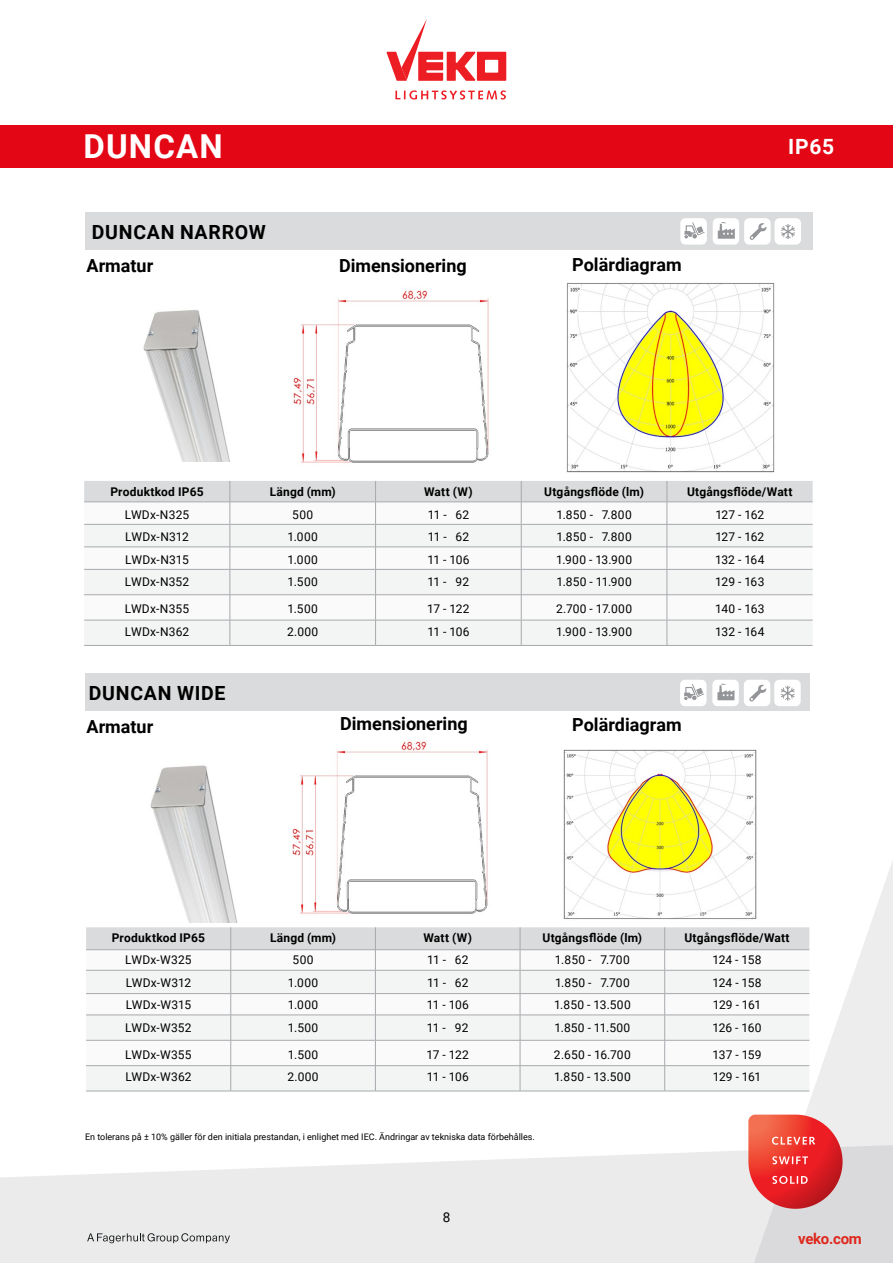
<style>
.page{position:relative;width:893px;height:1263px;background:#fff}
.page>*{position:absolute;margin:0;border:0;box-sizing:border-box;transform-origin:0 0}
.t1{font:700 33px "Roboto";letter-spacing:.035em;color:#fff}
.t2{font:700 21px "Roboto";color:#fff}
.t3{font:700 19.5px "Roboto";letter-spacing:.04em;color:#000}
.t4{font:700 18px "Roboto";color:#000}
.t5{font:italic 700 18px "Linotype Syntax W01";letter-spacing:-.01em;color:#000}
.t6{font:700 15px "Roboto";letter-spacing:-.02em;color:#df271c}
.t7{font:13.5px "Roboto";color:#000}
.t8{font:12px "Roboto";letter-spacing:.015em;color:#000}
.t9{font:700 12px "Roboto";letter-spacing:.02em;color:#000}
.t10{font:9px "Roboto";color:#000}
.s1{font-family:"Syntax LT Std";font-style:normal}
</style>
<div class="page">
<svg style="left:0;top:1150px;width:748px;height:113px;background:#ededee"></svg>
<svg style="left:748px;top:822px;width:145px;height:441px"></svg>
<svg style="left:395px;top:90px;width:111px;height:10px"></svg>
<svg style="left:386px;top:19px;width:120px;height:62px"></svg>
<svg style="left:748px;top:1114px;width:94px;height:95px;background:#e65653"></svg>
<svg style="left:87px;top:1233px;width:143px;height:10px"></svg>
<div style="left:0;top:125px;width:893px;height:43px;background:#e30715"></div>
<img style="left:567px;top:283px;width:208px;height:190px">
<img style="left:143px;top:310px;width:87px;height:152px">
<img style="left:564px;top:749px;width:192px;height:172px">
<img style="left:150px;top:765px;width:87px;height:157px">
<div style="left:85px;top:212px;width:728px;height:38px;background:#dadbdc"></div>
<div style="left:680px;top:218px;width:27px;height:27px;background:#fff;border-radius:5px"></div>
<svg style="left:684px;top:222px;width:21px;height:16px"></svg>
<div style="left:713px;top:218px;width:26px;height:27px;background:#fff;border-radius:5px"></div>
<svg style="left:718px;top:222px;width:17px;height:17px"></svg>
<div style="left:775px;top:218px;width:26px;height:27px;background:#fff;border-radius:5px"></div>
<svg style="left:781px;top:224px;width:14px;height:15px"></svg>
<div style="left:744px;top:218px;width:27px;height:27px;background:#fff;border-radius:5px"></div>
<svg style="left:749px;top:223px;width:18px;height:17px"></svg>
<div style="left:85px;top:673px;width:725px;height:38px;background:#dadbdc"></div>
<div style="left:680px;top:680px;width:26px;height:26px;background:#fff;border-radius:5px"></div>
<svg style="left:684px;top:684px;width:20px;height:16px"></svg>
<div style="left:712px;top:680px;width:27px;height:26px;background:#fff;border-radius:5px"></div>
<svg style="left:717px;top:684px;width:17px;height:16px"></svg>
<div style="left:774px;top:680px;width:27px;height:26px;background:#fff;border-radius:5px"></div>
<svg style="left:781px;top:686px;width:14px;height:15px"></svg>
<div style="left:744px;top:680px;width:26px;height:26px;background:#fff;border-radius:5px"></div>
<svg style="left:749px;top:684px;width:17px;height:18px"></svg>
<img style="left:292px;top:741px;width:196px;height:173px">
<img style="left:293px;top:290px;width:196px;height:173px">
<div style="left:285px;top:304px;width:13px;height:17px;background:#fff"></div>
<div style="left:418px;top:753px;width:10px;height:7px;background:#fff"></div>
<hr style="left:230px;top:645px;width:146px;height:1px;background:#a7a9ac">
<hr style="left:376px;top:645px;width:145px;height:1px;background:#a7a9ac">
<hr style="left:521px;top:645px;width:146px;height:1px;background:#a7a9ac">
<hr style="left:667px;top:645px;width:146px;height:1px;background:#a7a9ac">
<hr style="left:84px;top:645px;width:146px;height:1px;background:#a7a9ac">
<svg style="left:84px;top:481px;width:729px;height:164px"></svg>
<hr style="left:231px;top:1091px;width:144px;height:1px;background:#a7a9ac">
<hr style="left:375px;top:1091px;width:145px;height:1px;background:#a7a9ac">
<hr style="left:520px;top:1091px;width:145px;height:1px;background:#a7a9ac">
<hr style="left:665px;top:1091px;width:144px;height:1px;background:#a7a9ac">
<hr style="left:86px;top:1091px;width:145px;height:1px;background:#a7a9ac">
<svg style="left:86px;top:927px;width:723px;height:164px"></svg>
<h1 class="t1" style="left:83px;top:123px;width:141px">DUNCAN</h1>
<h3 class="t5" style="left:87px;top:220px;width:161px">DUNCAN <span class="s1">NARROW</span></h3>
<h3 class="t3" style="left:92px;top:218px;width:175px">DUNCAN NARROW</h3>
<h3 class="t4" style="left:86px;top:253px;width:68px">Armatur</h3>
<h3 class="t4" style="left:339px;top:253px;width:129px">Dimensionering</h3>
<h3 class="t4" style="left:572px;top:252px;width:111px">Polärdiagram</h3>
<h2 class="t2" style="left:788px;top:132px;width:47px">IP65</h2>
<p class="t9" style="left:110px;top:484px;width:95px">Produktkod IP65</p>
<p class="t9" style="left:270px;top:484px;width:68px">Längd (mm)</p>
<p class="t9" style="left:424px;top:484px;width:50px">Watt (W)</p>
<p class="t9" style="left:544px;top:484px;width:101px">Utgångsflöde (lm)</p>
<p class="t9" style="left:687px;top:484px;width:107px">Utgångsflöde/Watt</p>
<p class="t8" style="left:125px;top:506px;width:66px">LWDx-N325</p>
<p class="t8" style="left:292px;top:506px;width:22px">500</p>
<p class="t8" style="left:428px;top:506px;width:43px">11 - 62</p>
<p class="t8" style="left:556px;top:506px;width:77px">1.850 - 7.800</p>
<p class="t8" style="left:715px;top:506px;width:50px">127 - 162</p>
<p class="t8" style="left:125px;top:529px;width:65px">LWDx-N312</p>
<p class="t8" style="left:287px;top:529px;width:32px">1.000</p>
<p class="t8" style="left:428px;top:529px;width:43px">11 - 62</p>
<p class="t8" style="left:556px;top:529px;width:77px">1.850 - 7.800</p>
<p class="t8" style="left:715px;top:529px;width:50px">127 - 162</p>
<p class="t8" style="left:125px;top:551px;width:65px">LWDx-N315</p>
<p class="t8" style="left:287px;top:551px;width:32px">1.000</p>
<p class="t8" style="left:427px;top:551px;width:44px">11 - 106</p>
<p class="t8" style="left:556px;top:551px;width:77px">1.900 - 13.900</p>
<p class="t8" style="left:715px;top:551px;width:51px">132 - 164</p>
<p class="t8" style="left:125px;top:574px;width:66px">LWDx-N352</p>
<p class="t8" style="left:288px;top:574px;width:32px">1.500</p>
<p class="t8" style="left:428px;top:574px;width:43px">11 - 92</p>
<p class="t8" style="left:556px;top:574px;width:77px">1.850 - 11.900</p>
<p class="t8" style="left:715px;top:574px;width:51px">129 - 163</p>
<p class="t8" style="left:125px;top:601px;width:66px">LWDx-N355</p>
<p class="t8" style="left:288px;top:601px;width:32px">1.500</p>
<p class="t8" style="left:427px;top:601px;width:44px">17 - 122</p>
<p class="t8" style="left:556px;top:601px;width:78px">2.700 - 17.000</p>
<p class="t8" style="left:715px;top:601px;width:51px">140 - 163</p>
<p class="t8" style="left:125px;top:623px;width:66px">LWDx-N362</p>
<p class="t8" style="left:287px;top:623px;width:33px">2.000</p>
<p class="t8" style="left:427px;top:623px;width:44px">11 - 106</p>
<p class="t8" style="left:556px;top:623px;width:77px">1.900 - 13.900</p>
<p class="t8" style="left:715px;top:623px;width:51px">132 - 164</p>
<h3 class="t3" style="left:89px;top:680px;width:138px">DUNCAN WIDE</h3>
<h3 class="t4" style="left:86px;top:713px;width:68px">Armatur</h3>
<h3 class="t4" style="left:340px;top:711px;width:129px">Dimensionering</h3>
<h3 class="t4" style="left:572px;top:712px;width:111px">Polärdiagram</h3>
<p class="t9" style="left:112px;top:929px;width:95px">Produktkod IP65</p>
<p class="t9" style="left:270px;top:929px;width:68px">Längd (mm)</p>
<p class="t9" style="left:423px;top:929px;width:50px">Watt (W)</p>
<p class="t9" style="left:543px;top:929px;width:101px">Utgångsflöde (lm)</p>
<p class="t9" style="left:684px;top:929px;width:107px">Utgångsflöde/Watt</p>
<p class="t8" style="left:125px;top:952px;width:68px">LWDx-W325</p>
<p class="t8" style="left:293px;top:952px;width:22px">500</p>
<p class="t8" style="left:427px;top:952px;width:43px">11 - 62</p>
<p class="t8" style="left:555px;top:952px;width:76px">1.850 - 7.700</p>
<p class="t8" style="left:712px;top:952px;width:51px">124 - 158</p>
<p class="t8" style="left:126px;top:974px;width:67px">LWDx-W312</p>
<p class="t8" style="left:288px;top:974px;width:32px">1.000</p>
<p class="t8" style="left:427px;top:974px;width:43px">11 - 62</p>
<p class="t8" style="left:555px;top:974px;width:76px">1.850 - 7.700</p>
<p class="t8" style="left:712px;top:974px;width:51px">124 - 158</p>
<p class="t8" style="left:126px;top:997px;width:67px">LWDx-W315</p>
<p class="t8" style="left:288px;top:997px;width:32px">1.000</p>
<p class="t8" style="left:427px;top:997px;width:44px">11 - 106</p>
<p class="t8" style="left:554px;top:997px;width:78px">1.850 - 13.500</p>
<p class="t8" style="left:713px;top:997px;width:50px">129 - 161</p>
<p class="t8" style="left:125px;top:1019px;width:68px">LWDx-W352</p>
<p class="t8" style="left:288px;top:1019px;width:32px">1.500</p>
<p class="t8" style="left:427px;top:1019px;width:43px">11 - 92</p>
<p class="t8" style="left:554px;top:1019px;width:77px">1.850 - 11.500</p>
<p class="t8" style="left:712px;top:1019px;width:51px">126 - 160</p>
<p class="t8" style="left:125px;top:1046px;width:68px">LWDx-W355</p>
<p class="t8" style="left:288px;top:1046px;width:32px">1.500</p>
<p class="t8" style="left:427px;top:1046px;width:44px">17 - 122</p>
<p class="t8" style="left:554px;top:1046px;width:78px">2.650 - 16.700</p>
<p class="t8" style="left:713px;top:1046px;width:50px">137 - 159</p>
<p class="t8" style="left:125px;top:1069px;width:68px">LWDx-W362</p>
<p class="t8" style="left:287px;top:1069px;width:33px">2.000</p>
<p class="t8" style="left:427px;top:1069px;width:44px">11 - 106</p>
<p class="t8" style="left:554px;top:1069px;width:78px">1.850 - 13.500</p>
<p class="t8" style="left:713px;top:1069px;width:50px">129 - 161</p>
<p class="t10" style="left:85px;top:1131px;width:451px">En tolerans på ± 10% gäller för den initiala prestandan, i enlighet med IEC. Ändringar av tekniska data förbehålles.</p>
<p class="t7" style="left:443px;top:1207px;width:9px">8</p>
<p class="t6" style="left:798px;top:1228px;width:65px">veko.com</p>
</div>
